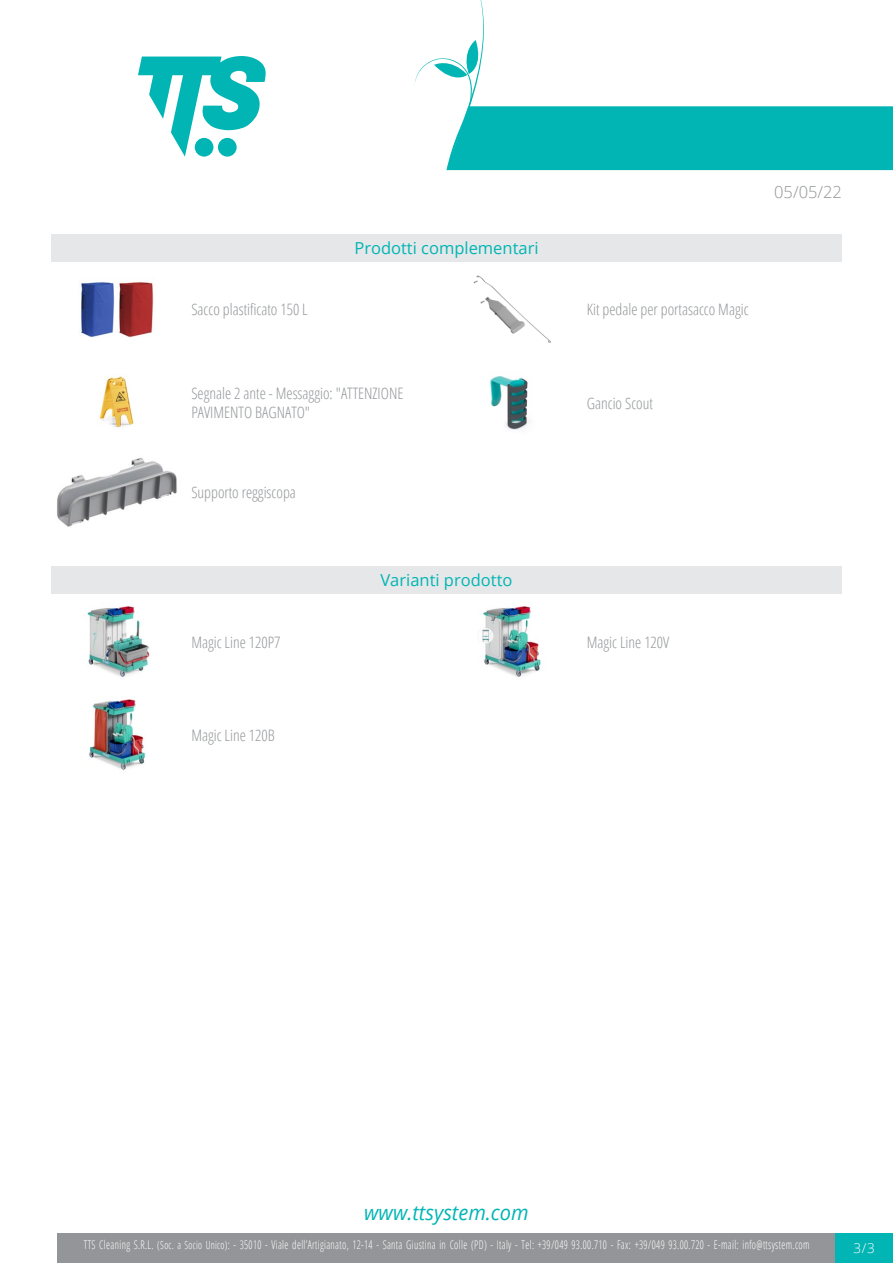
<style>
.page{position:relative;width:893px;height:1263px;background:#fff}
.page>*{position:absolute;margin:0;border:0;box-sizing:border-box;transform-origin:0 0}
.t1{font:italic 20.85px "Open Sans";color:#00b5b3;scale:.96 1}
.Titolo4{font:16.5px "Open Sans";color:#00b5b3}
.Titolo5{font:16.5px "Open Sans";color:#00b5b3}
.t2{font:300 16.5px "Open Sans";color:#939598}
.Nome{font:300 15.75px/18.9px "Open Sans Condensed";color:#939598}
.t3{font:300 13.5px "Open Sans";color:#fff}
.t4{font:300 12px "Open Sans Condensed";letter-spacing:.035em;color:#fff;scale:.85 1}
.s1{font-size:11.25px}
</style>
<div class="page">
<svg style="left:138px;top:56px;width:128px;height:101px"></svg>
<div style="left:57px;top:1233px;width:779px;height:30px;background:#939598"></div>
<div style="left:836px;top:1233px;width:57px;height:30px;background:#00b5b3"></div>
<svg style="left:415px;top:0;width:478px;height:170px"></svg>
<div style="left:51px;top:234px;width:791px;height:28px;background:#e6e7e9"></div>
<img style="left:81px;top:282px;width:73px;height:56px">
<img style="left:473px;top:275px;width:78px;height:68px">
<img style="left:99px;top:376px;width:35px;height:52px">
<img style="left:490px;top:376px;width:39px;height:54px">
<img style="left:57px;top:457px;width:120px;height:70px">
<div style="left:51px;top:566px;width:791px;height:28px;background:#e6e7e9"></div>
<img style="left:87px;top:606px;width:63px;height:71px">
<img style="left:482px;top:606px;width:59px;height:71px">
<img style="left:89px;top:699px;width:57px;height:71px">
<p class="Titolo4" style="left:354px;top:237px;width:186px">Prodotti complementari</p>
<p class="Nome" style="left:191px;top:300px;width:118px">Sacco plastificato 150 L</p>
<p class="Nome" style="left:587px;top:300px;width:163px">Kit pedale per portasacco Magic</p>
<p class="t2" style="left:774px;top:180px;width:69px">05/05/22</p>
<p class="Nome" style="left:191px;top:384px;width:214px">Segnale 2 ante - Messaggio: "ATTENZIONE<br>PAVIMENTO BAGNATO"</p>
<p class="Nome" style="left:587px;top:393px;width:68px">Gancio Scout</p>
<p class="Nome" style="left:191px;top:483px;width:106px">Supporto reggiscopa</p>
<p class="Titolo5" style="left:380px;top:569px;width:133px">Varianti prodotto</p>
<p class="Nome" style="left:191px;top:632px;width:91px">Magic Line 120P7</p>
<p class="Nome" style="left:587px;top:632px;width:84px">Magic Line 120V</p>
<p class="Nome" style="left:191px;top:725px;width:85px">Magic Line 120B</p>
<h1 class="t1" style="left:364px;top:1198px;width:173px">www.ttsystem.com</h1>
<p class="t4" style="left:84px;top:1236px;width:855px">TTS Cleaning S.R.L. <span class="s1">(Soc. a Socio Unico)</span>: - 35010 - Viale dell’Artigianato, 12-14 - Santa Giustina in Colle (PD) - Italy - Tel: +39/049 93.00.710 - Fax: +39/049 93.00.720 - E-mail: info@ttsystem.com</p>
<p class="t3" style="left:854px;top:1239px;width:23px">3/3</p>
</div>
